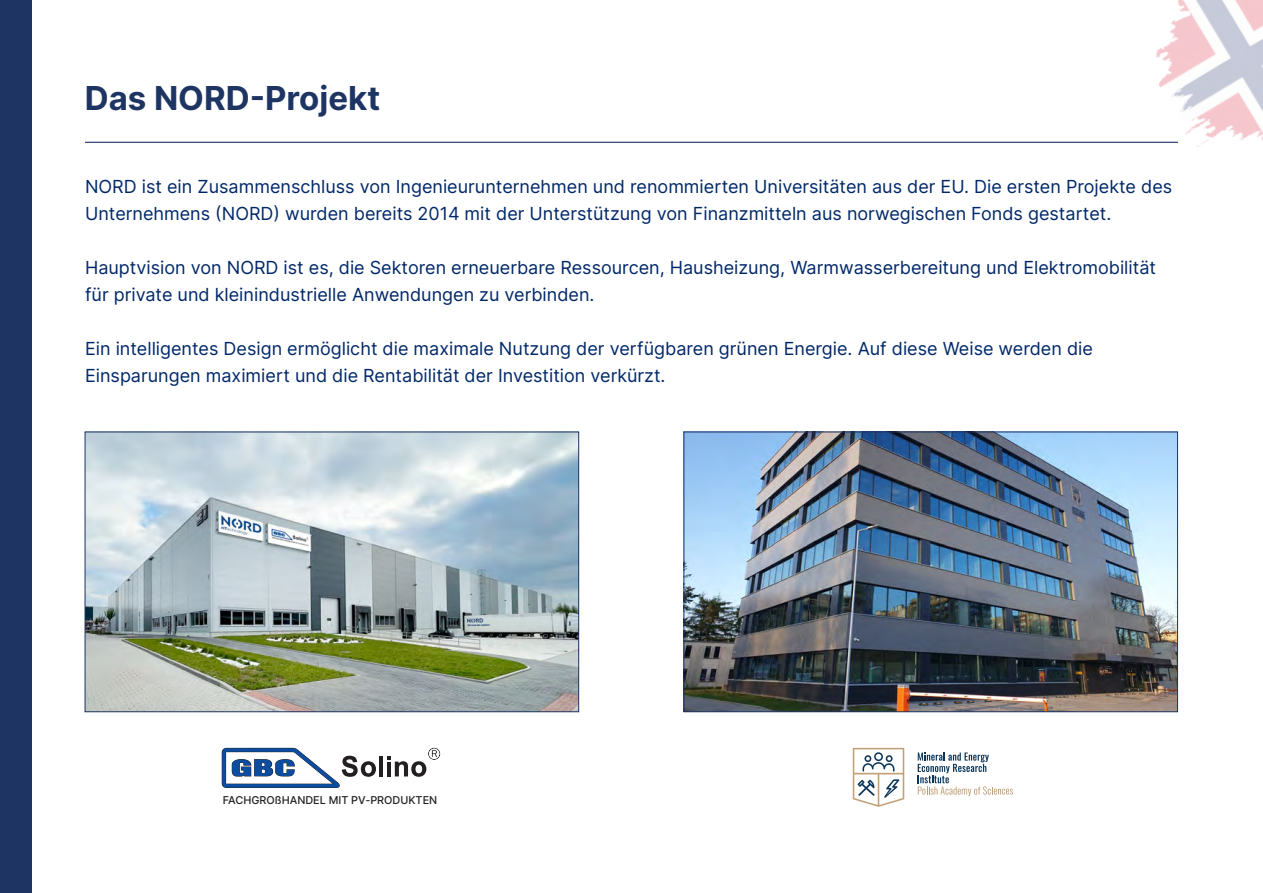
<style>
.page{position:relative;width:1263px;height:893px;background:#fff}
.page>*{position:absolute;margin:0;border:0;box-sizing:border-box;transform-origin:0 0}
.Základní_odstavec{font:700 33px "Inter";color:#1e3462}
.Základní_odstavec-2{font:18px/27px "Inter";color:#002868}
.t1{font:500 10.8px "Inter";color:#231f20}
</style>
<div class="page">
<hr style="left:85px;top:142px;width:1093px;height:1px;background:#1e3462">
<img style="left:1036px;top:0;width:227px;height:148px">
<svg style="left:853px;top:748px;width:51px;height:59px"></svg>
<svg style="left:918px;top:752px;width:95px;height:44px"></svg>
<hr style="left:379px;top:756px;width:4px;height:20px;background:#231f20">
<svg style="left:387px;top:748px;width:53px;height:29px"></svg>
<svg style="left:222px;top:748px;width:154px;height:40px"></svg>
<img style="left:87px;top:434px;width:490px;height:276px">
<div style="left:85px;top:432px;width:494px;height:280px;border:1px solid #1e3462"></div>
<img style="left:685px;top:434px;width:491px;height:276px">
<div style="left:683px;top:432px;width:495px;height:280px;border:1px solid #1e3462"></div>
<div style="left:0;top:0;width:32px;height:893px;background:#1e3462"></div>
<p class="Základní_odstavec" style="left:85px;top:74px;width:297px">Das NORD-Projekt</p>
<p class="Základní_odstavec-2" style="left:85px;top:173px;width:1089px">NORD ist ein Zusammenschluss von Ingenieurunternehmen und renommierten Universitäten aus der EU. Die ersten Projekte des<br>Unternehmens (NORD) wurden bereits 2014 mit der Unterstützung von Finanzmitteln aus norwegischen Fonds gestartet.</p>
<p class="Základní_odstavec-2" style="left:85px;top:254px;width:1072px">Hauptvision von NORD ist es, die Sektoren erneuerbare Ressourcen, Hausheizung, Warmwasserbereitung und Elektromobilität für private und kleinindustrielle Anwendungen zu verbinden.</p>
<p class="Základní_odstavec-2" style="left:85px;top:335px;width:1009px">Ein intelligentes Design ermöglicht die maximale Nutzung der verfügbaren grünen Energie. Auf diese Weise werden die<br>Einsparungen maximiert und die Rentabilität der Investition verkürzt.</p>
<p class="t1" style="left:223px;top:792px;width:216px">FACHGROßHANDEL MIT PV-PRODUKTEN</p>
</div>
